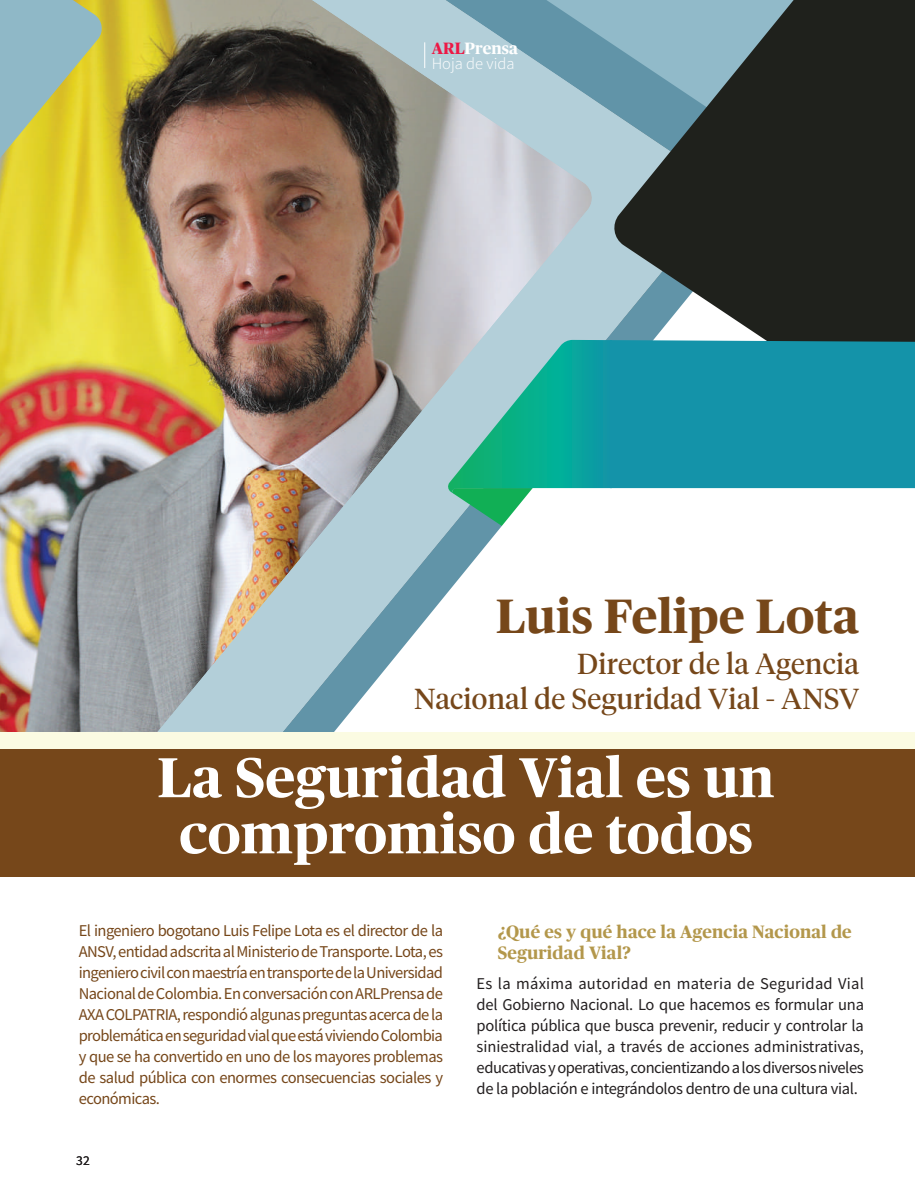
<style>
.page{position:relative;width:915px;height:1191px;background:#fff}
.page>*{position:absolute;margin:0;border:0;box-sizing:border-box;transform-origin:0 0}
.t1{font:700 56.1px/56.1px "Publico Headline";letter-spacing:.01em;color:#fff;text-align:center}
.t2{font:700 48.45px "Publico Headline";letter-spacing:.01em;color:#76471a}
.t3{font:28.8px/34.7px "Tiempos Headline";letter-spacing:.01em;color:#76471a;text-align:right}
.t4{font:700 18px/21.6px "Publico Headline";letter-spacing:.01em;color:#b3974b}
.t5{font:16.5px/21px "Source Sans Pro";letter-spacing:-.03em;color:#76471a;text-align:justify}
.t6{font:16.5px/21px "Source Sans Pro";letter-spacing:-.02em;color:#231f20;text-align:justify}
.t7{font:300 16.5px "Source Sans Pro";color:#fff}
.t8{font:700 16.5px "Publico Headline";color:#fff}
.t9{font:13.5px "Source Sans Pro";color:#231f20}
.s1{color:#ed1845}
</style>
<div class="page">
<img style="left:0;top:0;width:114px;height:732px">
<svg style="left:0;top:0;width:104px;height:193px;background:#bac475"></svg>
<img style="left:114px;top:0;width:497px;height:732px">
<svg style="left:546px;top:0;width:65px;height:246px;background:#9cbbc8"></svg>
<svg style="left:306px;top:261px;width:305px;height:471px"></svg>
<svg style="left:611px;top:0;width:303px;height:340px;background:#3f4b4b"></svg>
<svg style="left:447px;top:340px;width:467px;height:154px;background:#2ca2ab"></svg>
<div style="left:0;top:732px;width:914px;height:108px;background:#fbfbe2"></div>
<div style="left:0;top:749px;width:914px;height:128px;background:#76471a"></div>
<svg style="left:424px;top:42px;width:1px;height:26px"></svg>
<p class="t8" style="left:431px;top:37px;width:88px"><span class="s1">ARL</span>Prensa</p>
<p class="t7" style="left:431px;top:54px;width:84px">Hoja de vida</p>
<h2 class="t2" style="left:496px;top:581px;width:364px">Luis Felipe Lota</h2>
<h3 class="t3" style="left:414px;top:645px;width:446px">Director de la Agencia<br>Nacional de Seguridad Vial - ANSV</h3>
<h1 class="t1" style="left:157px;top:746px;width:618px">La Seguridad Vial es un compromiso de todos</h1>
<p class="t5" style="left:79px;top:919px;width:366px">El ingeniero bogotano Luis Felipe Lota es el director de la ANSV, entidad adscrita al Ministerio de Transporte. Lota, es ingeniero civil con maestría en transporte de la Universidad Nacional de Colombia. En conversación con ARLPrensa de AXA COLPATRIA, respondió algunas preguntas acerca de la problemática en seguridad vial que está viviendo Colombia y que se ha convertido en uno de los mayores problemas de salud pública con enormes consecuencias sociales y económicas.</p>
<p class="t9" style="left:76px;top:1152px;width:15px">32</p>
<p class="t4" style="left:497px;top:919px;width:355px">¿Qué es y qué hace la Agencia Nacional de<br>Seguridad Vial?</p>
<p class="t6" style="left:476px;top:972px;width:389px">Es la máxima autoridad en materia de Seguridad Vial del Gobierno Nacional. Lo que hacemos es formular una política pública que busca prevenir, reducir y controlar la siniestralidad vial, a través de acciones administrativas, educativas y operativas, concientizando a los diversos niveles de la población e integrándolos dentro de una cultura vial.</p>
</div>
